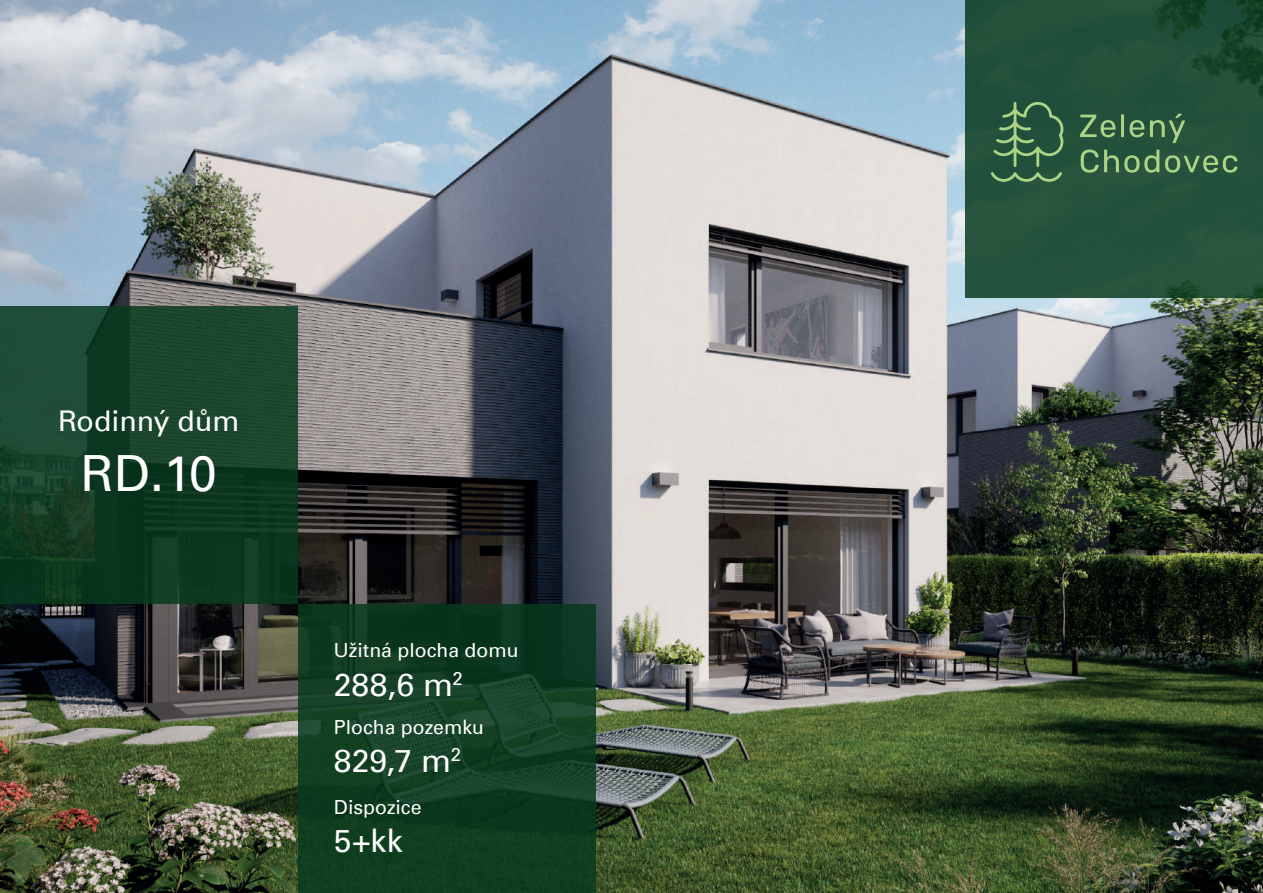
<style>
.page{position:relative;width:1263px;height:893px;background:#fff}
.page>*{position:absolute;margin:0;border:0;box-sizing:border-box;transform-origin:0 0}
.t1{font:49.95px "Univers Com 55 Roman";color:#fff}
.t2{font:31.8px "Univers Com 55 Roman";color:#fff}
.t3{font:28.5px "Univers Com 55 Roman";color:#fff}
.t4{font:19.5px "Univers Com 55 Roman";color:#fff}
</style>
<div class="page">
<img style="left:0;top:0;width:1263px;height:893px">
<div style="left:965px;top:0;width:298px;height:298px;background:#23523c"></div>
<svg style="left:991px;top:102px;width:72px;height:80px"></svg>
<svg style="left:1080px;top:115px;width:35px;height:22px"></svg>
<svg style="left:1121px;top:114px;width:23px;height:23px"></svg>
<svg style="left:1150px;top:114px;width:35px;height:29px"></svg>
<svg style="left:1081px;top:150px;width:17px;height:23px"></svg>
<svg style="left:1104px;top:150px;width:55px;height:23px"></svg>
<svg style="left:1165px;top:155px;width:72px;height:18px"></svg>
<svg style="left:0;top:306px;width:298px;height:298px;background:#153f28"></svg>
<svg style="left:298px;top:604px;width:297px;height:289px;background:#113d22"></svg>
<h3 class="t3" style="left:58px;top:404px;width:183px">Rodinný dům</h3>
<h1 class="t1" style="left:81px;top:443px;width:138px">RD.10</h1>
<p class="t4" style="left:334px;top:639px;width:186px">Užitná plocha domu</p>
<h2 class="t2" style="left:334px;top:665px;width:130px">288,6 m<sup>2</sup></h2>
<p class="t4" style="left:334px;top:715px;width:152px">Plocha pozemku</p>
<h2 class="t2" style="left:334px;top:741px;width:129px">829,7 m<sup>2</sup></h2>
<p class="t4" style="left:334px;top:796px;width:89px">Dispozice</p>
<h2 class="t2" style="left:334px;top:821px;width:70px">5+kk</h2>
</div>
